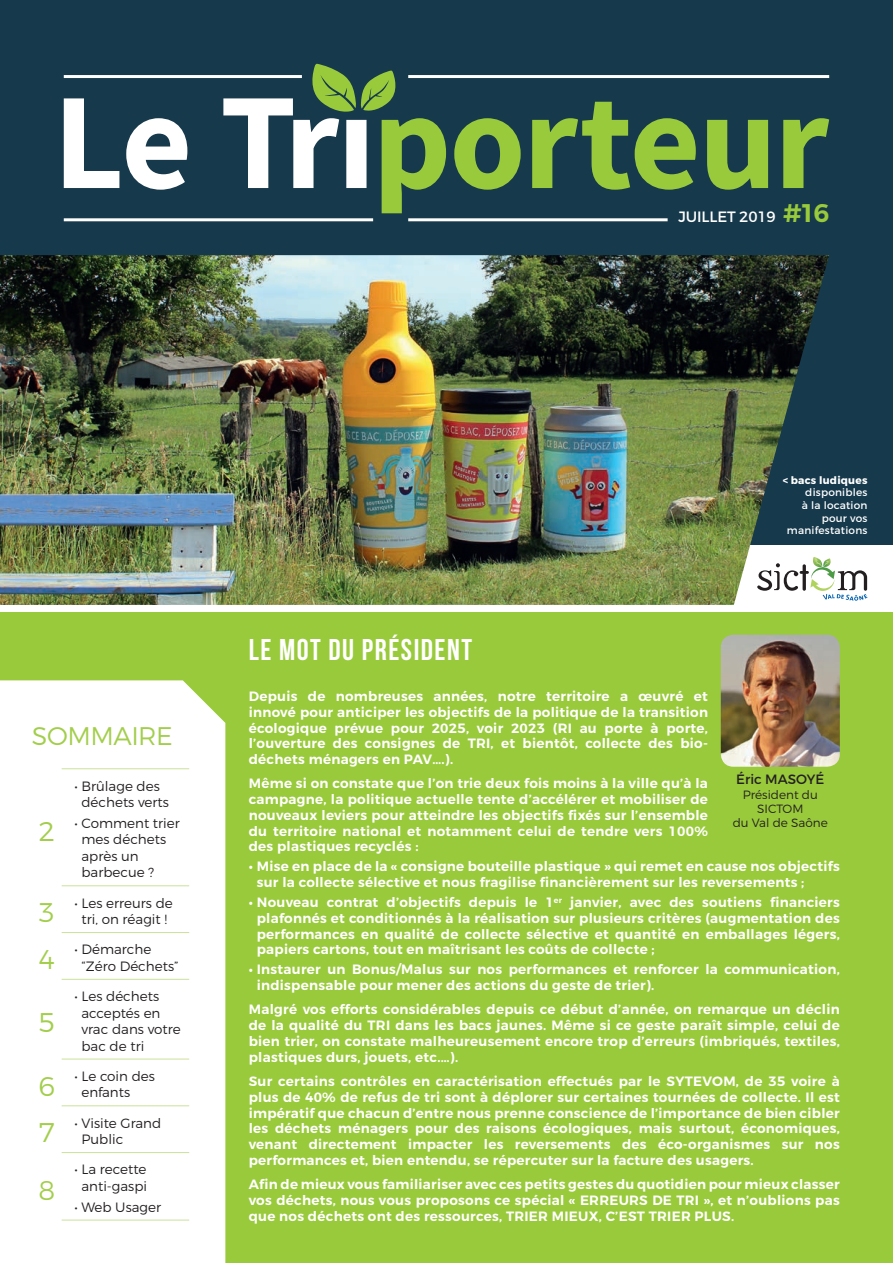
<style>
.page{position:relative;width:893px;height:1263px;background:#fff}
.page>*{position:absolute;margin:0;border:0;box-sizing:border-box;transform-origin:0 0}
.t1{font:700 30px "Bebas Neue";letter-spacing:.05em;color:#fff}
.t2{font:300 27px "Montserrat";color:#a3ce4c}
.t3{font:300 25.5px "Montserrat";letter-spacing:-.02em;color:#a3ce4c}
.t4{font:15px "Montserrat";letter-spacing:-.01em;color:#fff}
.t5{font:600 13.5px/15.8px "Montserrat";letter-spacing:.02em;color:#fff;text-align:justify}
.t6{font:300 13.5px/16.5px "Montserrat";color:#231f20}
.t7{font:13.5px "Montserrat";color:#231f20}
.t8{font:300 12px/14.4px "Montserrat";color:#231f20;text-align:center}
.t9{font:10.5px/12.6px "Montserrat";letter-spacing:.02em;color:#fff;text-align:right}
.t10{font:700 10.5px "Montserrat";letter-spacing:.02em;color:#fff}
.s1{font-weight:600;font-size:25.5px;color:#99ca3b}
</style>
<div class="page">
<div style="left:0;top:612px;width:893px;height:651px;background:#99ca3b"></div>
<div style="left:0;top:680px;width:225px;height:583px;background:#fff"></div>
<hr style="left:62px;top:768px;width:127px;height:1px;background:#cae19a">
<hr style="left:62px;top:885px;width:127px;height:1px;background:#cae19a">
<hr style="left:62px;top:932px;width:127px;height:1px;background:#cae19a">
<hr style="left:62px;top:979px;width:127px;height:1px;background:#cae19a">
<hr style="left:62px;top:1059px;width:127px;height:1px;background:#cae19a">
<hr style="left:62px;top:1105px;width:127px;height:1px;background:#cae19a">
<hr style="left:62px;top:1152px;width:127px;height:1px;background:#cae19a">
<hr style="left:62px;top:1220px;width:127px;height:1px;background:#cae19a">
<div style="left:0;top:0;width:893px;height:544px;background:#16394c"></div>
<img style="left:0;top:255px;width:829px;height:350px">
<hr style="left:408px;top:75px;width:421px;height:3px;background:#fff">
<hr style="left:408px;top:218px;width:260px;height:3px;background:#fff">
<hr style="left:64px;top:218px;width:309px;height:3px;background:#fff">
<svg style="left:64px;top:64px;width:332px;height:126px"></svg>
<svg style="left:382px;top:102px;width:447px;height:111px"></svg>
<img style="left:721px;top:635px;width:119px;height:132px">
<svg style="left:757px;top:557px;width:110px;height:44px"></svg>
<p class="t4" style="left:679px;top:207px;width:152px">JUILLET 2019 <span class="s1">#16</span></p>
<h3 class="t3" style="left:32px;top:721px;width:142px">SOMMAIRE</h3>
<h2 class="t2" style="left:38px;top:814px;width:18px">2</h2>
<p class="t6" style="left:81px;top:777px;width:89px;text-indent:-7px">• Brûlage des déchets verts</p>
<p class="t6" style="left:81px;top:814px;width:100px;text-indent:-7px">• Comment trier mes déchets après un barbecue ?</p>
<h2 class="t2" style="left:38px;top:896px;width:18px">3</h2>
<p class="t6" style="left:74px;top:894px;width:100px;text-align:center">• Les erreurs de tri, on réagit !</p>
<h2 class="t2" style="left:38px;top:943px;width:18px">4</h2>
<p class="t6" style="left:81px;top:941px;width:99px;text-indent:-7px">• Démarche “Zéro Déchets”</p>
<h2 class="t2" style="left:38px;top:1006px;width:18px">5</h2>
<p class="t6" style="left:81px;top:988px;width:101px;text-indent:-7px">• Les déchets acceptés en vrac dans votre bac de tri</p>
<h2 class="t2" style="left:38px;top:1069px;width:18px">6</h2>
<p class="t6" style="left:81px;top:1067px;width:75px;text-indent:-7px">• Le coin des enfants</p>
<h2 class="t2" style="left:38px;top:1116px;width:18px">7</h2>
<p class="t6" style="left:81px;top:1114px;width:81px;text-indent:-7px">• Visite Grand<br>Public</p>
<h2 class="t2" style="left:38px;top:1173px;width:18px">8</h2>
<p class="t6" style="left:74px;top:1161px;width:74px;text-align:center">• La recette anti-gaspi</p>
<p class="t6" style="left:74px;top:1198px;width:88px">• Web Usager</p>
<p class="t10" style="left:783px;top:473px;width:86px">&lt; bacs ludiques</p>
<p class="t9" style="left:787px;top:486px;width:82px">disponibles<br>à la location pour vos manifestations</p>
<h1 class="t1" style="left:249px;top:633px;width:225px">LE MOT DU PRÉSIDENT</h1>
<p class="t5" style="left:249px;top:689px;width:461px">Depuis de nombreuses années, notre territoire a œuvré et innové pour anticiper les objectifs de la politique de la transition écologique prévue pour 2025, voir 2023 (RI au porte à porte, l’ouverture des consignes de TRI, et bientôt, collecte des bio&shy;déchets ménagers en PAV….).</p>
<p class="t5" style="left:249px;top:776px;width:461px">Même si on constate que l’on trie deux fois moins à la ville qu’à la campagne, la politique actuelle tente d’accélérer et mobiliser de nouveaux leviers pour atteindre les objectifs fixés sur l’ensemble du territoire national et notamment celui de tendre vers 100% des plastiques recyclés :</p>
<p class="t5" style="left:257px;top:859px;width:585px;text-indent:-8px">• Mise en place de la « consigne bouteille plastique » qui remet en cause nos objectifs sur la collecte sélective et nous fragilise financièrement sur les reversements ;</p>
<p class="t5" style="left:257px;top:895px;width:585px;text-indent:-8px">• Nouveau contrat d’objectifs depuis le 1<sup>er</sup> janvier, avec des soutiens financiers plafonnés et conditionnés à la réalisation sur plusieurs critères (augmentation des performances en qualité de collecte sélective et quantité en emballages légers, papiers cartons, tout en maîtrisant les coûts de collecte ;</p>
<p class="t5" style="left:257px;top:962px;width:585px;text-indent:-8px">• Instaurer un Bonus/Malus sur nos performances et renforcer la communication, indispensable pour mener des actions du geste de trier).</p>
<p class="t5" style="left:249px;top:1002px;width:593px">Malgré vos efforts considérables depuis ce début d’année, on remarque un déclin de la qualité du TRI dans les bacs jaunes. Même si ce geste paraît simple, celui de bien trier, on constate malheureusement encore trop d’erreurs (imbriqués, textiles, plastiques durs, jouets, etc.…).</p>
<p class="t5" style="left:249px;top:1073px;width:593px">Sur certains contrôles en caractérisation effectués par le SYTEVOM, de 35 voire à plus de 40% de refus de tri sont à déplorer sur certaines tournées de collecte. Il est impératif que chacun d’entre nous prenne conscience de l’importance de bien cibler les déchets ménagers pour des raisons écologiques, mais surtout, économiques, venant directement impacter les reversements des éco-organismes sur nos performances et, bien entendu, se répercuter sur la facture des usagers.</p>
<p class="t5" style="left:249px;top:1176px;width:593px">Afin de mieux vous familiariser avec ces petits gestes du quotidien pour mieux classer vos déchets, nous vous proposons ce spécial « ERREURS DE TRI », et n’oublions pas que nos déchets ont des ressources, TRIER MIEUX, C’EST TRIER PLUS.</p>
<p class="t7" style="left:736px;top:771px;width:90px">Éric MASOYÉ</p>
<p class="t8" style="left:733px;top:787px;width:97px">Président du<br>SICTOM<br>du Val de Saône</p>
</div>
